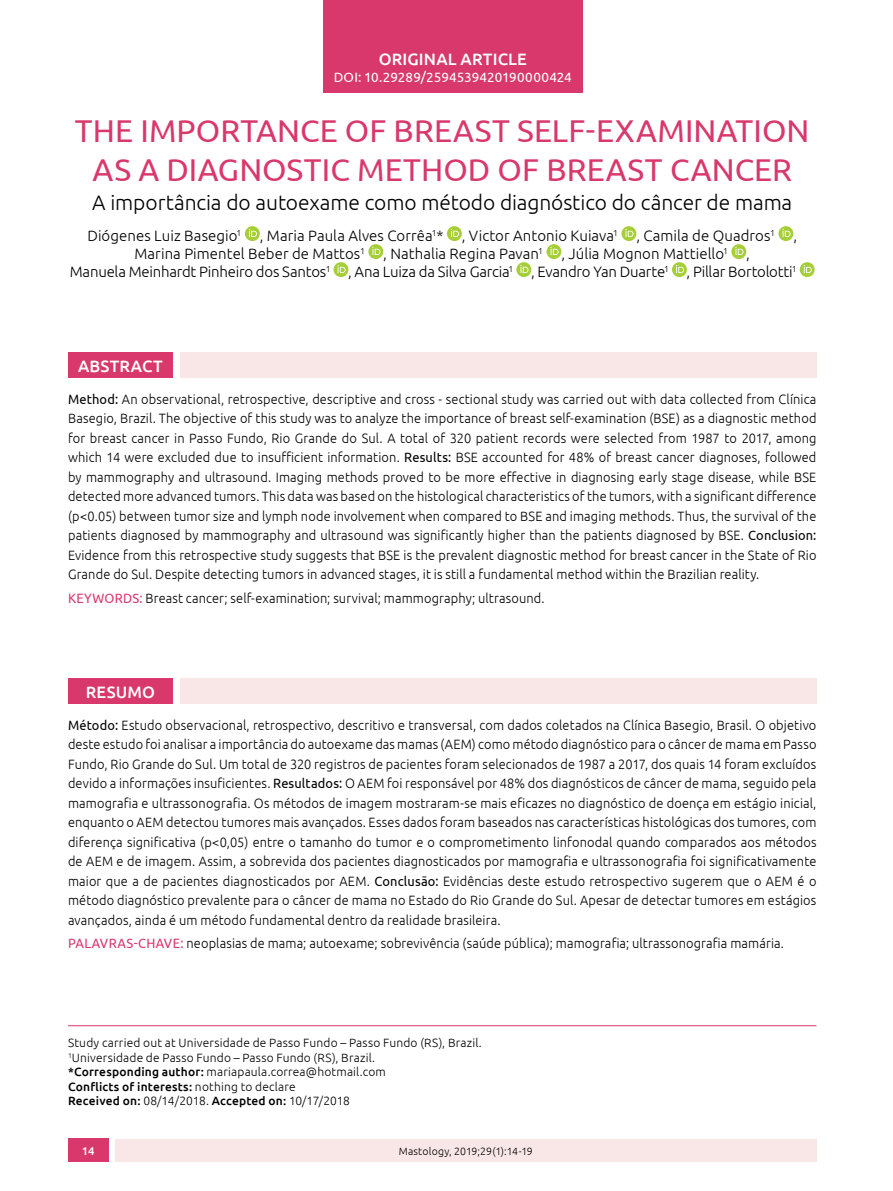
<style>
.page{position:relative;width:893px;height:1191px;background:#fff}
.page>*{position:absolute;margin:0;border:0;box-sizing:border-box;transform-origin:0 0}
.t1{font:31.5px/39px "Ubuntu";letter-spacing:.005em;color:#d8386c;text-align:center}
.t2{font:300 21px "Ubuntu";letter-spacing:-.005em;color:#000}
.t3{font:500 16.5px "Ubuntu";letter-spacing:.01em;color:#fff}
.t4{font:300 15px "Ubuntu";color:#000}
.t5{font:300 13.5px/19.5px "Ubuntu";letter-spacing:.01em;color:#000;text-align:justify;scale:.95 1}
.t6{font:13.5px "Ubuntu";color:#fff}
.t7{font:300 12px/14.4px "Ubuntu";letter-spacing:.015em;color:#000}
.t8{font:500 11.25px "Ubuntu";color:#fff}
.t9{font:300 10.5px "Ubuntu";letter-spacing:.015em;color:#000}
.s1{font-weight:400}
.s2{font-weight:400;color:#d8386c}
.s3{font-weight:500}
</style>
<div class="page">
<div style="left:115px;top:1139px;width:701px;height:23px;background:#f9e7e7"></div>
<div style="left:68px;top:1138px;width:40px;height:24px;background:#d8386c"></div>
<div style="left:245px;top:226px;width:15px;height:15px;background:#a6ce39;border-radius:50%"></div>
<svg style="left:249px;top:229px;width:8px;height:8px"></svg>
<div style="left:447px;top:226px;width:15px;height:15px;background:#a6ce39;border-radius:50%"></div>
<svg style="left:451px;top:229px;width:8px;height:8px"></svg>
<svg style="left:621px;top:226px;width:15px;height:15px"></svg>
<svg style="left:625px;top:229px;width:8px;height:8px"></svg>
<svg style="left:778px;top:226px;width:15px;height:15px"></svg>
<svg style="left:782px;top:229px;width:8px;height:8px"></svg>
<svg style="left:368px;top:244px;width:15px;height:15px"></svg>
<svg style="left:372px;top:247px;width:8px;height:8px"></svg>
<div style="left:546px;top:244px;width:15px;height:15px;background:#a6ce39;border-radius:50%"></div>
<svg style="left:550px;top:247px;width:9px;height:8px"></svg>
<svg style="left:731px;top:244px;width:15px;height:15px"></svg>
<svg style="left:735px;top:247px;width:8px;height:8px"></svg>
<div style="left:333px;top:262px;width:15px;height:15px;background:#a6ce39;border-radius:50%"></div>
<svg style="left:337px;top:265px;width:9px;height:8px"></svg>
<svg style="left:516px;top:262px;width:15px;height:15px"></svg>
<svg style="left:520px;top:265px;width:8px;height:8px"></svg>
<div style="left:672px;top:262px;width:15px;height:15px;background:#a6ce39;border-radius:50%"></div>
<svg style="left:676px;top:265px;width:8px;height:8px"></svg>
<svg style="left:800px;top:262px;width:15px;height:15px"></svg>
<svg style="left:804px;top:265px;width:8px;height:8px"></svg>
<hr style="left:68px;top:1025px;width:748px;height:1px;background:#d8386c">
<div style="left:68px;top:678px;width:105px;height:26px;background:#d8386c"></div>
<div style="left:180px;top:678px;width:636px;height:26px;background:#f9e7e7"></div>
<div style="left:68px;top:352px;width:105px;height:26px;background:#d8386c"></div>
<div style="left:180px;top:352px;width:636px;height:26px;background:#f9e7e7"></div>
<div style="left:323px;top:0;width:259px;height:92px;background:#d8386c"></div>
<p class="t3" style="left:379px;top:49px;width:150px">ORIGINAL ARTICLE</p>
<p class="t6" style="left:334px;top:69px;width:240px">DOI: 10.29289/2594539420190000424</p>
<h1 class="t1" style="left:75px;top:110px;width:736px">THE IMPORTANCE OF BREAST SELF-EXAMINATION<br>AS A DIAGNOSTIC METHOD OF BREAST CANCER</h1>
<h2 class="t2" style="left:92px;top:190px;width:702px">A importância do autoexame como método diagnóstico do câncer de mama</h2>
<p class="t4" style="left:87px;top:227px;width:711px">Diógenes Luiz Basegio<sup>1</sup> , Maria Paula Alves Corrêa<sup>1</sup>* , Victor Antonio Kuiava<sup>1</sup> , Camila de Quadros<sup>1</sup> ,</p>
<p class="t4" style="left:134px;top:245px;width:617px">Marina Pimentel Beber de Mattos<sup>1</sup> , Nathalia Regina Pavan<sup>1</sup> , Júlia Mognon Mattiello<sup>1</sup> ,</p>
<p class="t4" style="left:70px;top:263px;width:728px">Manuela Meinhardt Pinheiro dos Santos<sup>1</sup> , Ana Luiza da Silva Garcia<sup>1</sup> , Evandro Yan Duarte<sup>1</sup> , Pillar Bortolotti<sup>1</sup></p>
<p class="t3" style="left:78px;top:355px;width:86px">ABSTRACT</p>
<p class="t5" style="left:68px;top:389px;width:789px"><span class="s1">Method:</span> An observational, retrospective, descriptive and cross - sectional study was carried out with data collected from Clínica Basegio, Brazil. The objective of this study was to analyze the importance of breast self-examination (BSE) as a diagnostic method for breast cancer in Passo Fundo, Rio Grande do Sul. A total of 320 patient records were selected from 1987 to 2017, among which 14 were excluded due to insufficient information. <span class="s1">Results:</span> BSE accounted for 48% of breast cancer diagnoses, followed by mammography and ultrasound. Imaging methods proved to be more effective in diagnosing early stage disease, while BSE detected more advanced tumors. This data was based on the histological characteristics of the tumors, with a significant difference (p&lt;0.05) between tumor size and lymph node involvement when compared to BSE and imaging methods. Thus, the survival of the patients diagnosed by mammography and ultrasound was significantly higher than the patients diagnosed by BSE. <span class="s1">Conclusion:<br></span>Evidence from this retrospective study suggests that BSE is the prevalent diagnostic method for breast cancer in the State of Rio Grande do Sul. Despite detecting tumors in advanced stages, it is still a fundamental method within the Brazilian reality.</p>
<p class="t5" style="left:68px;top:588px;width:503px"><span class="s2">KEYWORDS:</span> Breast cancer; self-examination; survival; mammography; ultrasound.</p>
<p class="t3" style="left:86px;top:681px;width:71px">RESUMO</p>
<p class="t5" style="left:68px;top:715px;width:789px"><span class="s1">Método:</span> Estudo observacional, retrospectivo, descritivo e transversal, com dados coletados na Clínica Basegio, Brasil. O objetivo deste estudo foi analisar a importância do autoexame das mamas (AEM) como método diagnóstico para o câncer de mama em Passo Fundo, Rio Grande do Sul. Um total de 320 registros de pacientes foram selecionados de 1987 a 2017, dos quais 14 foram excluídos devido a informações insuficientes. <span class="s1">Resultados:</span> O AEM foi responsável por 48% dos diagnósticos de câncer de mama, seguido pela mamografia e ultrassonografia. Os métodos de imagem mostraram-se mais eficazes no diagnóstico de doença em estágio inicial, enquanto o AEM detectou tumores mais avançados. Esses dados foram baseados nas características histológicas dos tumores, com diferença significativa (p&lt;0,05) entre o tamanho do tumor e o comprometimento linfonodal quando comparados aos métodos de AEM e de imagem. Assim, a sobrevida dos pacientes diagnosticados por mamografia e ultrassonografia foi significativamente maior que a de pacientes diagnosticados por AEM. <span class="s1">Conclusão:</span> Evidências deste estudo retrospectivo sugerem que o AEM é o método diagnóstico prevalente para o câncer de mama no Estado do Rio Grande do Sul. Apesar de detectar tumores em estágios avançados, ainda é um método fundamental dentro da realidade brasileira.</p>
<p class="t5" style="left:68px;top:933px;width:755px"><span class="s2">PALAVRAS-CHAVE:</span> neoplasias de mama; autoexame; sobrevivência (saúde pública); mamografia; ultrassonografia mamária.</p>
<p class="t7" style="left:68px;top:1035px;width:415px">Study carried out at Universidade de Passo Fundo – Passo Fundo (RS), Brazil.<br><sup>1</sup>Universidade de Passo Fundo – Passo Fundo (RS), Brazil.<br><span class="s3">*Corresponding author:</span> mariapaula.correa@hotmail.com<br><span class="s3">Conflicts of interests:</span> nothing to declare<br><span class="s3">Received on:</span> 08/14/2018. <span class="s3">Accepted on:</span> 10/17/2018</p>
<p class="t8" style="left:82px;top:1143px;width:14px">14</p>
<p class="t9" style="left:399px;top:1144px;width:136px">Mastology, 2019;29(1):14-19</p>
</div>
